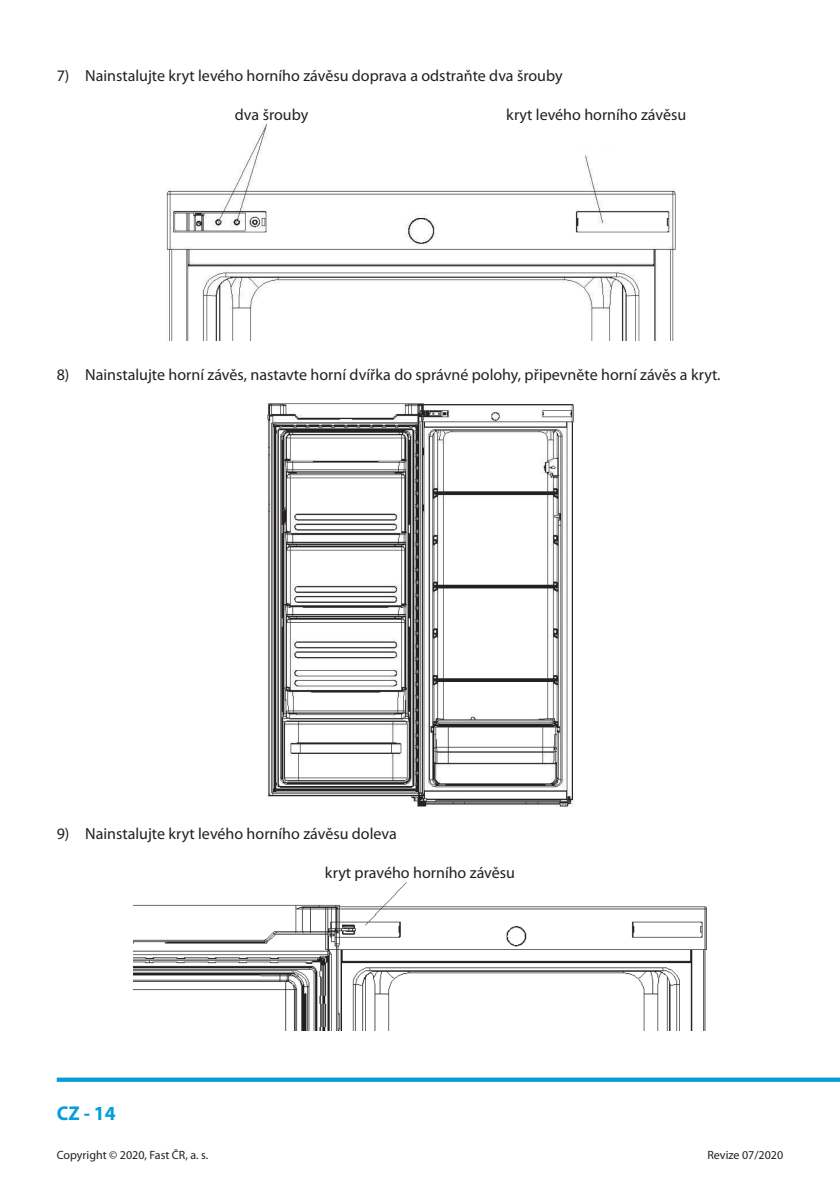
<style>
.page{position:relative;width:840px;height:1191px;background:#fff}
.page>*{position:absolute;margin:0;border:0;box-sizing:border-box;transform-origin:0 0}
.t1{font:700 20px "Myriad Pro";color:#069ddc}
.Odsadený_5_-_8{font:16px "Myriad Pro";color:#231f20}
.Základný_8{font:16px "Myriad Pro";color:#231f20}
.t2{font:12px "Myriad Pro";color:#231f20}
</style>
<div class="page">
<svg style="left:57px;top:1077px;width:782px;height:4px;background:#29aae0"></svg>
<img style="left:166px;top:124px;width:508px;height:216px">
<img style="left:267px;top:403px;width:307px;height:403px">
<img style="left:133px;top:882px;width:574px;height:148px">
<p class="Odsadený_5_-_8" style="left:57px;top:66px;width:507px">7) Nainstalujte kryt levého horního závěsu doprava a odstraňte dva šrouby</p>
<p class="Základný_8" style="left:235px;top:105px;width:75px">dva šrouby</p>
<p class="Základný_8" style="left:506px;top:105px;width:181px">kryt levého horního závěsu</p>
<p class="Odsadený_5_-_8" style="left:57px;top:365px;width:665px">8) Nainstalujte horní závěs, nastavte horní dvířka do správné polohy, připevněte horní závěs a kryt.</p>
<p class="Odsadený_5_-_8" style="left:57px;top:824px;width:341px">9) Nainstalujte kryt levého horního závěsu doleva</p>
<p class="Základný_8" style="left:325px;top:862px;width:191px">kryt pravého horního závěsu</p>
<p class="t1" style="left:57px;top:1099px;width:60px">CZ - 14</p>
<p class="t2" style="left:57px;top:1147px;width:153px">Copyright © 2020, Fast ČR, a. s.</p>
<p class="t2" style="left:707px;top:1147px;width:77px">Revize 07/2020</p>
</div>
